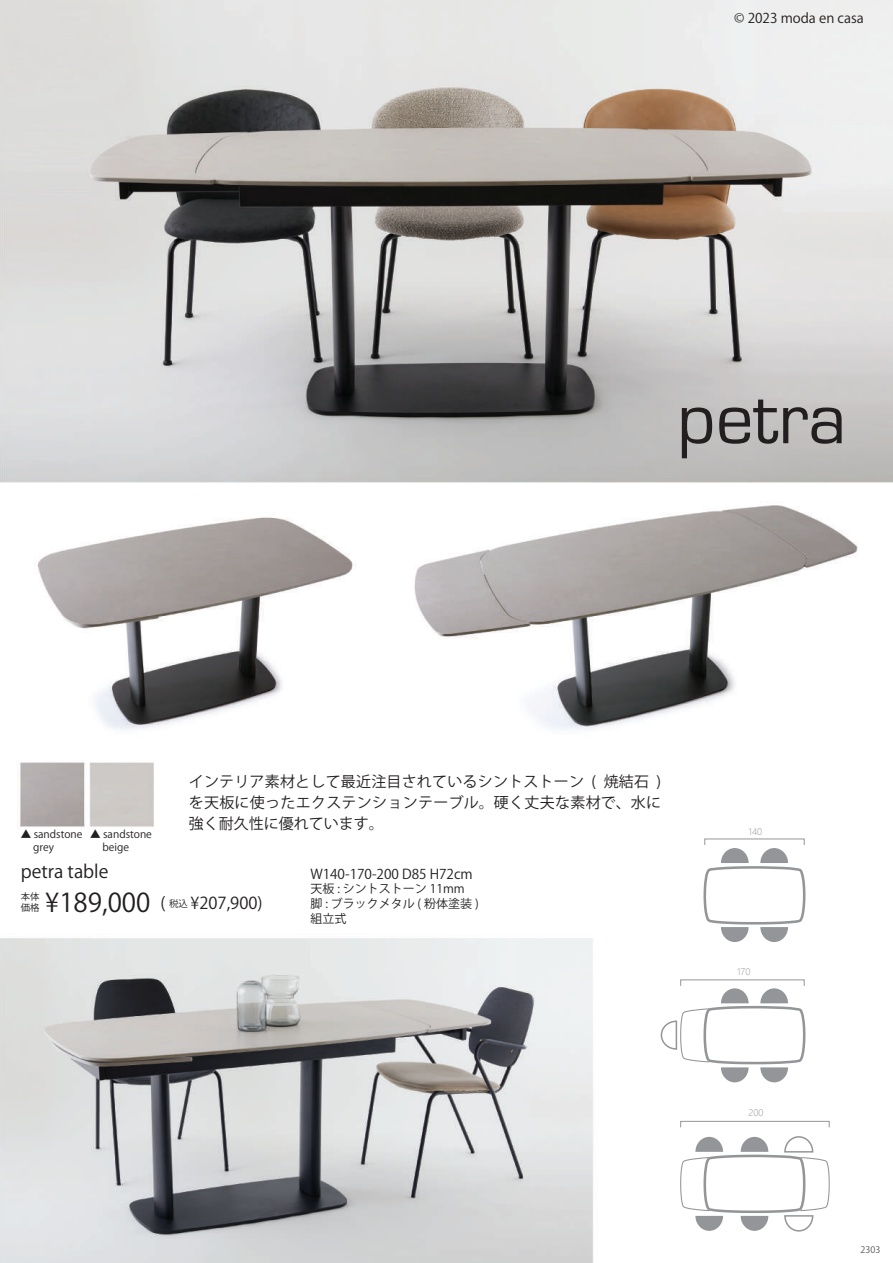
<style>
.page{position:relative;width:893px;height:1263px;background:#fff}
.page>*{position:absolute;margin:0;border:0;box-sizing:border-box;transform-origin:0 0}
.t1{font:75.3px "Eurostile";color:#231f20}
.t2{font:25.8px "Koz Go Pro";color:#231f20}
.t3{font:18px "Koz Go Pro";color:#231f20}
.t4{font:16.35px "Koz Go Pro";color:#231f20}
.t5{font:15px/21px "Koz Go Pro";letter-spacing:.02em;color:#231f20;text-align:justify}
.t6{font:13.5px "Koz Go Pro";color:#231f20}
.t7{font:12px/15px "Koz Go Pro";color:#231f20}
.t8{font:10.5px/13.5px "Koz Go Pro";color:#231f20}
.t9{font:9.45px/11.2px "Koz Go Pro";color:#231f20}
.t10{font:9px "Microsoft Ya Hei UI Light";color:#939598}
.t11{font:9px "Koz Go Pro";color:#57585a}
.s1{font-size:9.45px}
</style>
<div class="page">
<img style="left:0;top:0;width:893px;height:1263px">
<svg style="left:702px;top:848px;width:105px;height:94px"></svg>
<div style="left:704px;top:838px;width:101px;height:7px;border:1px solid #939598"></div>
<div style="left:680px;top:979px;width:125px;height:7px;border:1px solid #939598"></div>
<div style="left:680px;top:1121px;width:150px;height:7px;border:1px solid #939598"></div>
<svg style="left:660px;top:988px;width:147px;height:94px"></svg>
<svg style="left:680px;top:1135px;width:150px;height:97px"></svg>
<p class="t6" style="left:734px;top:10px;width:131px">© 2023 moda en casa</p>
<h1 class="t1" style="left:677px;top:378px;width:171px">petra</h1>
<p class="t5" style="left:189px;top:771px;width:474px">インテリア素材として最近注目されているシントストーン ( 焼結石 )を天板に使ったエクステンションテーブル。硬く丈夫な素材で、水に強く耐久性に優れています。</p>
<p class="t8" style="left:33px;top:827px;width:51px;text-indent:-12px">▲ sandstone grey</p>
<p class="t8" style="left:102px;top:827px;width:51px;text-indent:-12px">▲ sandstone beige</p>
<p class="t3" style="left:21px;top:859px;width:89px">petra table</p>
<p class="t6" style="left:310px;top:866px;width:164px">W140-170-200 D85 H72cm</p>
<p class="t7" style="left:310px;top:881px;width:170px">天板 : シントストーン 11mm脚 : ブラックメタル ( 粉体塗装 )組立式</p>
<p class="t9" style="left:21px;top:891px;width:20px">本体価格</p>
<p class="t4" style="left:160px;top:893px;width:104px">( <span class="s1">税込</span> ¥207,900)</p>
<h2 class="t2" style="left:45px;top:885px;width:107px">¥189,000</h2>
<p class="t10" style="left:749px;top:826px;width:15px">140</p>
<p class="t10" style="left:737px;top:966px;width:15px">170</p>
<p class="t10" style="left:749px;top:1107px;width:17px">200</p>
<p class="t11" style="left:860px;top:1244px;width:21px">2303</p>
</div>
